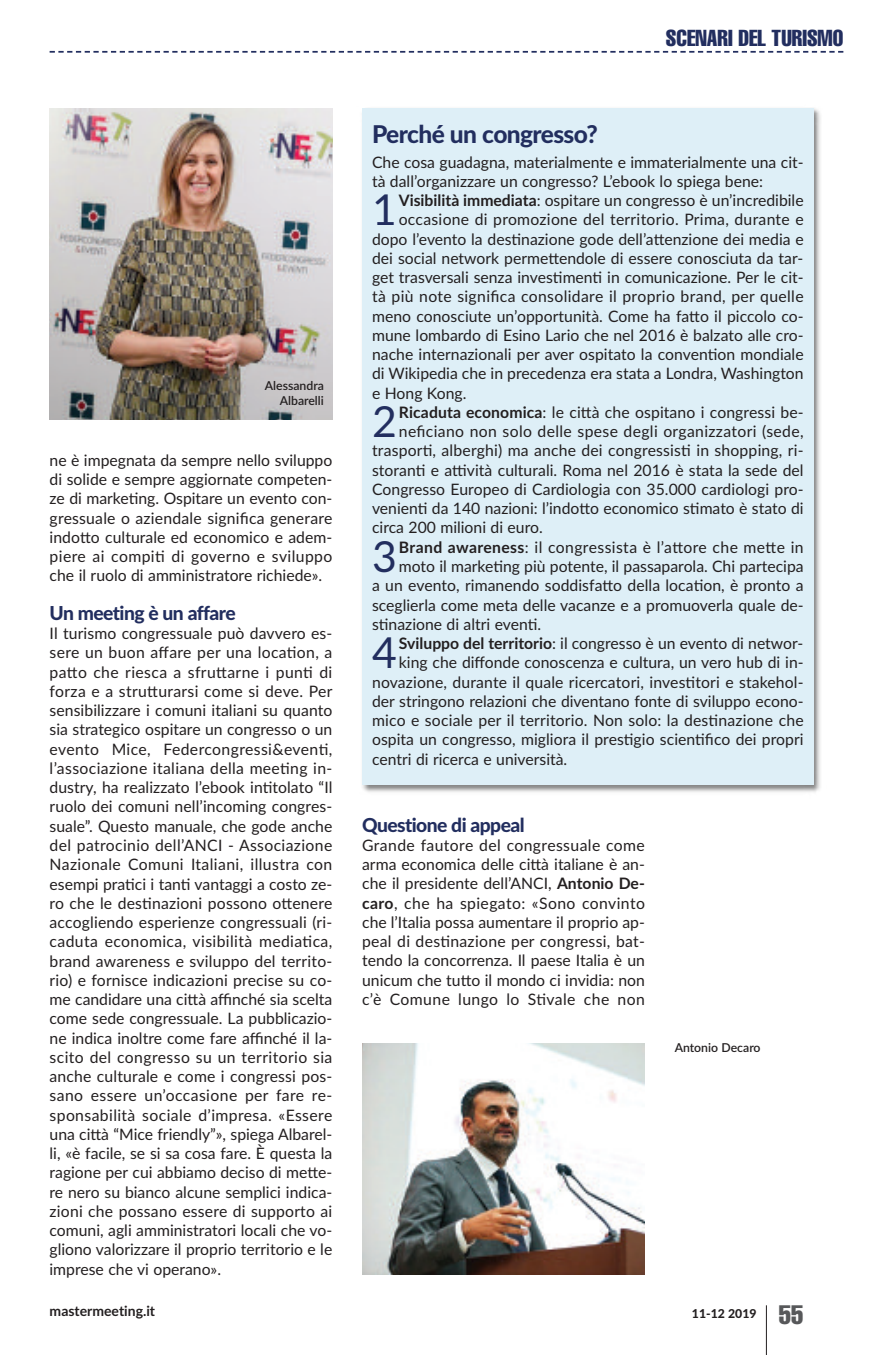
<style>
.page{position:relative;width:893px;height:1355px;background:#fff}
.page>*{position:absolute;margin:0;border:0;box-sizing:border-box;transform-origin:0 0}
.t1{font:42.7px "Lato";color:#222e5f}
.t2{font:42.52px "Lato";color:#222e5f}
.t3{font:800 24.5px "Lato";color:#222e5f}
.t4{font:extra-condensed 22.75px "Helvetica";color:#222e5f}
.t5{font:800 19.25px "Lato";letter-spacing:-.03em;color:#222e5f}
.t6{font:15.75px/19.2px "Lato";color:#231f20;text-align:justify}
.t7{font:15.75px "Lato";letter-spacing:.02em;color:#231f20}
.t8{font:15.75px "Lato";letter-spacing:.025em;color:#231f20}
.t9{font:700 14px "Lato";color:#231f20}
.t10{font:600 12.25px/14.9px "Lato";color:#231f20;text-align:right}
.t11{font:800 12.25px "Lato";color:#231f20}
.s1{font-weight:700}
.s2{font-family:"Helvetica";font-weight:400;font-stretch:extra-condensed;font-size:26.25px;color:#57585a}
</style>
<div class="page">
<hr style="left:766px;top:1305px;width:1px;height:49px;background:#231f20">
<svg style="left:50px;top:51px;width:793px;height:2px"></svg>
<img style="left:362px;top:108px;width:459px;height:684px">
<div style="left:362px;top:108px;width:452px;height:677px;background:#deeff7"></div>
<img style="left:50px;top:108px;width:282px;height:312px">
<img style="left:362px;top:1043px;width:283px;height:231px">
<h3 class="t4" style="left:666px;top:30px;width:179px">SCENARI DEL TURISMO</h3>
<p class="t10" style="left:265px;top:378px;width:61px">Alessandra<br>Albarelli</p>
<p class="t6" style="left:50px;top:450px;width:284px">ne è impegnata da sempre nello sviluppo di solide e sempre aggiornate competen&shy;ze di marketing. Ospitare un evento con&shy;gressuale o aziendale significa generare indotto culturale ed economico e adem&shy;piere ai compiti di governo e sviluppo che il ruolo di amministratore richiede».</p>
<p class="t5" style="left:50px;top:602px;width:188px">un meeting è un affare</p>
<p class="t6" style="left:50px;top:624px;width:285px">Il turismo congressuale può davvero es&shy;sere un buon affare per una location, a patto che riesca a sfruttarne i punti di forza e a strutturarsi come si deve. Per sensibilizzare i comuni italiani su quanto sia strategico ospitare un congresso o un evento Mice, Federcongressi&amp;eventi, l’associazione italiana della meeting in&shy;dustry, ha realizzato l’ebook intitolato “Il ruolo dei comuni nell’incoming congres&shy;suale”. Questo manuale, che gode anche del patrocinio dell’ANCI - Associazione Nazionale Comuni Italiani, illustra con esempi pratici i tanti vantaggi a costo ze&shy;ro che le destinazioni possono ottenere accogliendo esperienze congressuali (ri&shy;caduta economica, visibilità mediatica, brand awareness e sviluppo del territo&shy;rio) e fornisce indicazioni precise su co&shy;me candidare una città affinché sia scelta come sede congressuale. La pubblicazio&shy;ne indica inoltre come fare affinché il la&shy;scito del congresso su un territorio sia anche culturale e come i congressi pos&shy;sano essere un’occasione per fare re&shy;sponsabilità sociale d’impresa. «Essere una città “Mice friendly”», spiega Albarel&shy;li, «è facile, se si sa cosa fare. È questa la ragione per cui abbiamo deciso di mette&shy;re nero su bianco alcune semplici indica&shy;zioni che possano essere di supporto ai comuni, agli amministratori locali che vo&shy;gliono valorizzare il proprio territorio e le imprese che vi operano».</p>
<h3 class="t3" style="left:372px;top:120px;width:227px">Perché un congresso?</h3>
<p class="t6" style="left:372px;top:152px;width:433px">Che cosa guadagna, materialmente e immaterialmente una cit&shy;tà dall’organizzare un congresso? L’ebook lo spiega bene:</p>
<h2 class="t2" style="left:372px;top:186px;width:26px">1</h2>
<p class="t6" style="left:399px;top:191px;width:406px"><span class="s1">Visibilità immediata</span>: ospitare un congresso è un’incredibile</p>
<p class="t7" style="left:399px;top:211px;width:406px">occasione di promozione del territorio. Prima, durante e</p>
<p class="t6" style="left:372px;top:229px;width:433px">dopo l’evento la destinazione gode dell’attenzione dei media e</p>
<p class="t6" style="left:372px;top:249px;width:433px">dei social network permettendole di essere conosciuta da tar-</p>
<p class="t6" style="left:372px;top:268px;width:433px">get trasversali senza investimenti in comunicazione. Per le cit-</p>
<p class="t7" style="left:372px;top:288px;width:433px">tà più note significa consolidare il proprio brand, per quelle</p>
<p class="t6" style="left:372px;top:306px;width:433px">meno conosciute un’opportunità. Come ha fatto il piccolo co-</p>
<p class="t6" style="left:372px;top:326px;width:433px">mune lombardo di Esino Lario che nel 2016 è balzato alle cro-</p>
<p class="t6" style="left:372px;top:345px;width:433px">nache internazionali per aver ospitato la convention mondiale</p>
<p class="t6" style="left:372px;top:364px;width:433px">di Wikipedia che in precedenza era stata a Londra, Washington</p>
<p class="t6" style="left:372px;top:383px;width:96px">e Hong Kong.</p>
<h1 class="t1" style="left:372px;top:397px;width:26px">2</h1>
<p class="t6" style="left:399px;top:403px;width:406px"><span class="s1">Ricaduta economica</span>: le città che ospitano i congressi be-</p>
<p class="t7" style="left:399px;top:422px;width:406px">neficiano non solo delle spese degli organizzatori (sede,</p>
<p class="t6" style="left:372px;top:441px;width:433px">trasporti, alberghi) ma anche dei congressisti in shopping, ri-</p>
<p class="t6" style="left:372px;top:460px;width:433px">storanti e attività culturali. Roma nel 2016 è stata la sede del</p>
<p class="t6" style="left:372px;top:480px;width:433px">Congresso Europeo di Cardiologia con 35.000 cardiologi pro-</p>
<p class="t6" style="left:372px;top:499px;width:433px">venienti da 140 nazioni: l’indotto economico stimato è stato di</p>
<p class="t6" style="left:372px;top:518px;width:172px">circa 200 milioni di euro.</p>
<h1 class="t1" style="left:372px;top:532px;width:26px">3</h1>
<p class="t8" style="left:399px;top:538px;width:406px"><span class="s1">Brand awareness</span>: il congressista è l’attore che mette in</p>
<p class="t6" style="left:399px;top:557px;width:406px">moto il marketing più potente, il passaparola. Chi partecipa</p>
<p class="t6" style="left:372px;top:576px;width:433px">a un evento, rimanendo soddisfatto della location, è pronto a</p>
<p class="t6" style="left:372px;top:595px;width:433px">sceglierla come meta delle vacanze e a promuoverla quale de-</p>
<p class="t6" style="left:372px;top:614px;width:171px">stinazione di altri eventi.</p>
<h1 class="t1" style="left:372px;top:628px;width:26px">4</h1>
<p class="t6" style="left:399px;top:634px;width:406px"><span class="s1">Sviluppo del territorio</span>: il congresso è un evento di networ-</p>
<p class="t6" style="left:399px;top:653px;width:406px">king che diffonde conoscenza e cultura, un vero hub di in-</p>
<p class="t6" style="left:372px;top:672px;width:433px">novazione, durante il quale ricercatori, investitori e stakehol-</p>
<p class="t6" style="left:372px;top:691px;width:433px">der stringono relazioni che diventano fonte di sviluppo econo-</p>
<p class="t6" style="left:372px;top:711px;width:433px">mico e sociale per il territorio. Non solo: la destinazione che</p>
<p class="t6" style="left:372px;top:730px;width:433px">ospita un congresso, migliora il prestigio scientifico dei propri</p>
<p class="t6" style="left:372px;top:749px;width:197px">centri di ricerca e università.</p>
<p class="t5" style="left:362px;top:813px;width:164px">Questione di appeal</p>
<p class="t6" style="left:362px;top:835px;width:284px">Grande fautore del congressuale come arma economica delle città italiane è an&shy;che il presidente dell’ANCI, <span class="s1">Antonio De&shy;caro</span>, che ha spiegato: «Sono convinto che l’Italia possa aumentare il proprio ap&shy;peal di destinazione per congressi, bat&shy;tendo la concorrenza. Il paese Italia è un unicum che tutto il mondo ci invidia: non c’è Comune lungo lo Stivale che non</p>
<p class="t10" style="left:675px;top:1040px;width:87px">Antonio Decaro</p>
<p class="t9" style="left:50px;top:1302px;width:107px">mastermeeting.it</p>
<p class="t11" style="left:692px;top:1306px;width:113px">11-12 2019 <span class="s2">55</span></p>
</div>
